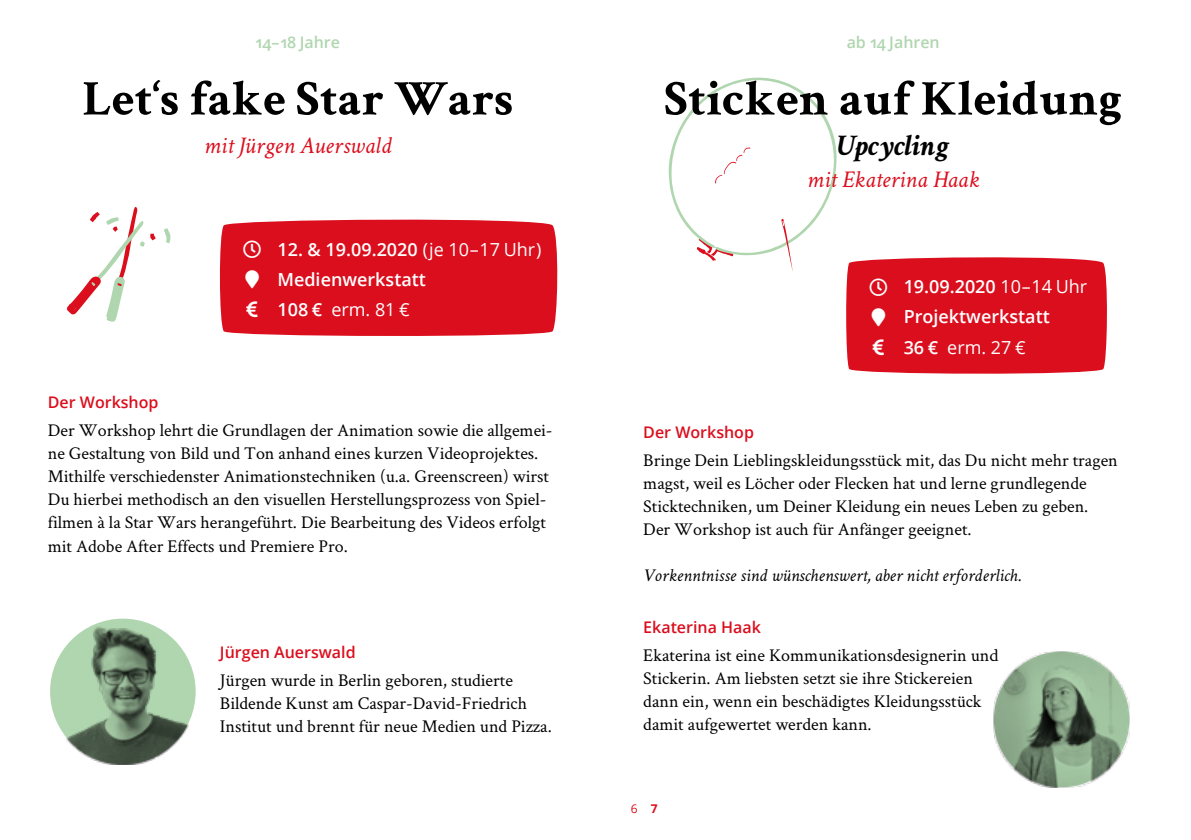
<style>
.page{position:relative;width:1191px;height:840px;background:#fff}
.page>*{position:absolute;margin:0;border:0;box-sizing:border-box;transform-origin:0 0}
.t1{font:700 50px "Crimson Text";color:#000}
.t2{font:italic 700 30px "Crimson Text";color:#000}
.t3{font:italic 24px "Crimson Text";color:#db0e1d}
.t4{font:18px/23px "Crimson Text";color:#000}
.t5{font:600 18px/30px "Open Sans";color:#fff}
.t6{font:italic 18px "Crimson Text";color:#000}
.t7{font:600 16px "Open Sans";color:#db0e1d}
.t8{font:600 16px "Open Sans";color:#b0d6af}
.t9{font:12px "Open Sans";color:#db0e1d}
.s1{font-weight:400}
.s2{font-weight:700}
</style>
<div class="page">
<div style="left:219px;top:219px;width:339px;height:117px;background:#db0e1d"></div>
<svg style="left:164px;top:228px;width:6px;height:15px"></svg>
<svg style="left:67px;top:207px;width:89px;height:114px"></svg>
<img style="left:50px;top:621px;width:146px;height:142px">
<svg style="left:51px;top:619px;width:144px;height:143px;background:#829e81"></svg>
<img style="left:994px;top:651px;width:135px;height:135px">
<svg style="left:994px;top:652px;width:134px;height:133px;background:#7f9a7e"></svg>
<svg style="left:668px;top:77px;width:168px;height:194px"></svg>
<svg style="left:243px;top:241px;width:18px;height:17px"></svg>
<svg style="left:245px;top:270px;width:14px;height:18px"></svg>
<svg style="left:246px;top:301px;width:12px;height:16px"></svg>
<div style="left:846px;top:257px;width:261px;height:117px;background:#db0e1d"></div>
<p class="t8" style="left:255px;top:31px;width:86px">14–18 Jahre</p>
<h1 class="t1" style="left:82px;top:68px;width:432px">Let‘s fake Star Wars</h1>
<h3 class="t3" style="left:204px;top:132px;width:189px">mit Jürgen Auerswald</h3>
<p class="t5" style="left:277px;top:234px;width:265px">12. &amp; 19.09.2020 <span class="s1">(je 10–17 Uhr)<br></span>Medienwerkstatt<br>108 € <span class="s1">erm. 81 €</span></p>
<p class="t7" style="left:48px;top:391px;width:112px">Der Workshop</p>
<p class="t4" style="left:48px;top:418px;width:506px">Der Workshop lehrt die Grundlagen der Animation sowie die allgemei&shy;ne Gestaltung von Bild und Ton anhand eines kurzen Videoprojektes.<br>Mithilfe verschiedenster Animationstechniken (u.a. Greenscreen) wirst Du hierbei methodisch an den visuellen Herstellungsprozess von Spiel&shy;filmen à la Star Wars herangeführt. Die Bearbeitung des Videos erfolgt mit Adobe After Effects und Premiere Pro.</p>
<p class="t7" style="left:220px;top:640px;width:137px">Jürgen Auerswald</p>
<p class="t4" style="left:220px;top:667px;width:333px">Jürgen wurde in Berlin geboren, studierte<br>Bildende Kunst am Caspar-David-Friedrich<br>Institut und brennt für neue Medien und Pizza.</p>
<p class="t8" style="left:846px;top:31px;width:95px">ab 14 Jahren</p>
<h1 class="t1" style="left:664px;top:68px;width:459px">Sticken auf Kleidung</h1>
<h2 class="t2" style="left:837px;top:127px;width:113px">Upcycling</h2>
<h3 class="t3" style="left:807px;top:166px;width:174px">mit Ekaterina Haak</h3>
<p class="t5" style="left:903px;top:271px;width:185px">19.09.2020 <span class="s1">10–14 Uhr<br></span>Projektwerkstatt<br>36 € <span class="s1">erm. 27 €</span></p>
<p class="t7" style="left:643px;top:421px;width:112px">Der Workshop</p>
<p class="t4" style="left:643px;top:448px;width:476px">Bringe Dein Lieblingskleidungsstück mit, das Du nicht mehr tragen magst, weil es Löcher oder Flecken hat und lerne grundlegende Sticktechniken, um Deiner Kleidung ein neues Leben zu geben.<br>Der Workshop ist auch für Anfänger geeignet.</p>
<p class="t6" style="left:643px;top:565px;width:379px">Vorkenntnisse sind wünschenswert, aber nicht erforderlich.</p>
<p class="t7" style="left:643px;top:615px;width:119px">Ekaterina Haak</p>
<p class="t4" style="left:643px;top:642px;width:356px">Ekaterina ist eine Kommunikationsdesignerin und Stickerin. Am liebsten setzt sie ihre Stickereien dann ein, wenn ein beschädigtes Kleidungsstück damit aufgewertet werden kann.</p>
<p class="t9" style="left:631px;top:800px;width:28px">6 <span class="s2">7</span></p>
</div>
